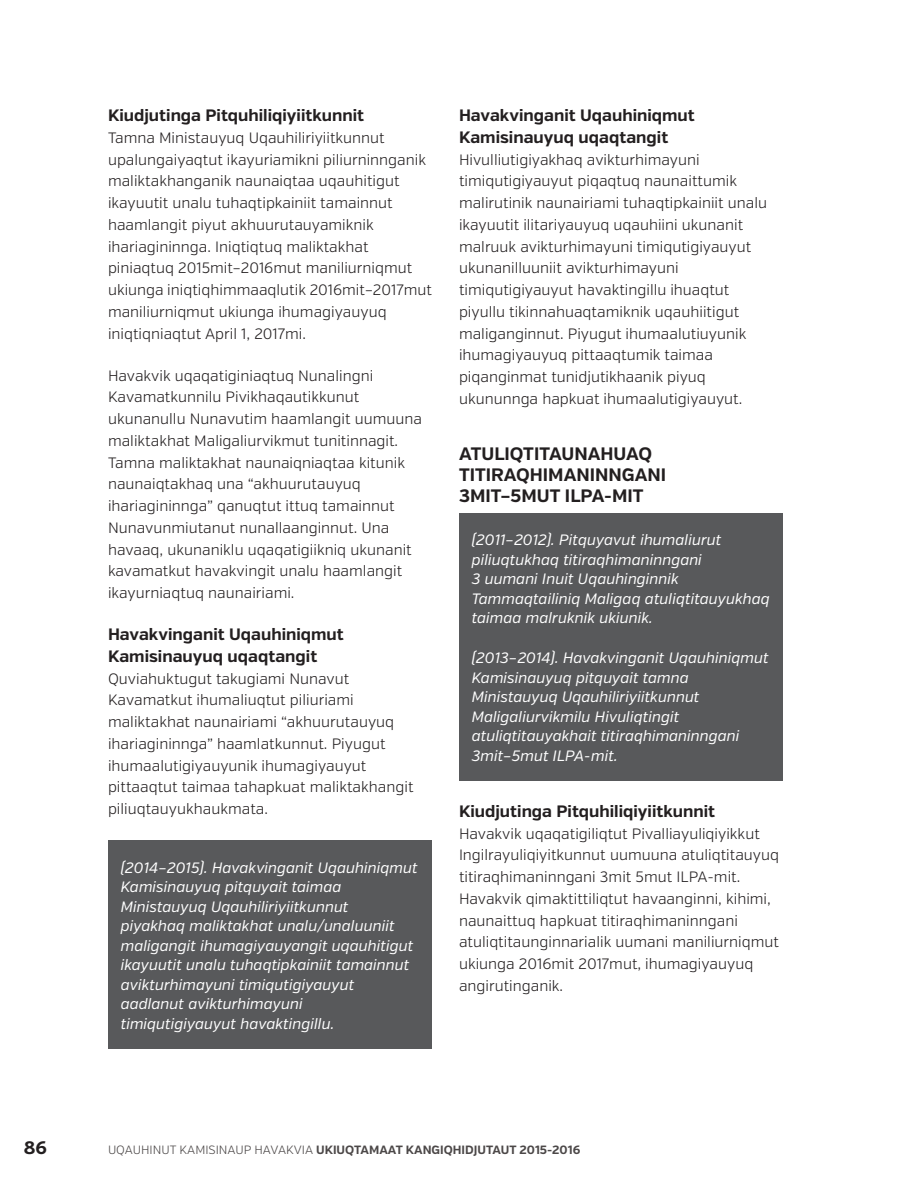
<style>
.page{position:relative;width:918px;height:1188px;background:#fff}
.page>*{position:absolute;margin:0;border:0;box-sizing:border-box;transform-origin:0 0}
.Heading_3_-_Not_TOC{font:700 18px/21px "Verb";color:#231f20}
.Text{font:700 16.5px/21.8px "Verb";color:#231f20}
.Text-2{font:300 15px/21.8px "Verb";color:#231f20}
.Recommendation_Text{font:italic 15px/19.5px "Verb";color:#fff}
.t1{font:700 12px "Verb";color:#4c4848}
.s1{font-weight:300}
</style>
<div class="page">
<div style="left:108px;top:840px;width:324px;height:209px;background:#58595b"></div>
<div style="left:459px;top:513px;width:324px;height:268px;background:#58595b"></div>
<p class="Text" style="left:108px;top:105px;width:258px">Kiudjutinga Pitquhiliqiyiitkunnit</p>
<p class="Text-2" style="left:108px;top:127px;width:326px">Tamna Ministauyuq Uqauhiliriyiitkunnut upalungaiyaqtut ikayuriamikni piliurninnganik maliktakhanganik naunaiqtaa uqauhitigut ikayuutit unalu tuhaqtipkainiit tamainnut haamlangit piyut akhuurutauyamiknik ihariagininnga. Iniqtiqtuq maliktakhat piniaqtuq 2015mit–2016mut maniliurniqmut ukiunga iniqtiqhimmaaqlutik 2016mit–2017mut maniliurniqmut ukiunga ihumagiyauyuq iniqtiqniaqtut April 1, 2017mi.</p>
<p class="Text-2" style="left:108px;top:365px;width:316px">Havakvik uqaqatiginiaqtuq Nunalingni Kavamatkunnilu Pivikhaqautikkunut ukunanullu Nunavutim haamlangit uumuuna maliktakhat Maligaliurvikmut tunitinnagit.<br>Tamna maliktakhat naunaiqniaqtaa kitunik naunaiqtakhaq una “akhuurutauyuq ihariagininnga” qanuqtut ittuq tamainnut Nunavunmiutanut nunallaanginnut. Una havaaq, ukunaniklu uqaqatigiikniq ukunanit kavamatkut havakvingit unalu haamlangit ikayurniaqtuq naunairiami.</p>
<p class="Text" style="left:108px;top:624px;width:237px">Havakvinganit Uqauhiniqmut<br>Kamisinauyuq uqaqtangit</p>
<p class="Text-2" style="left:108px;top:668px;width:307px">Quviahuktugut takugiami Nunavut Kavamatkut ihumaliuqtut piliuriami maliktakhat naunairiami “akhuurutauyuq ihariagininnga” haamlatkunnut. Piyugut ihumaalutigiyauyunik ihumagiyauyut pittaaqtut taimaa tahapkuat maliktakhangit piliuqtauyukhaukmata.</p>
<p class="Recommendation_Text" style="left:121px;top:858px;width:298px">(2014–2015). Havakvinganit Uqauhiniqmut Kamisinauyuq pitquyait taimaa Ministauyuq Uqauhiliriyiitkunnut<br>piyakhaq maliktakhat unalu/unaluuniit maligangit ihumagiyauyangit uqauhitigut ikayuutit unalu tuhaqtipkainiit tamainnut avikturhimayuni timiqutigiyauyut aadlanut avikturhimayuni timiqutigiyauyut havaktingillu.</p>
<p class="Text" style="left:459px;top:105px;width:237px">Havakvinganit Uqauhiniqmut<br>Kamisinauyuq uqaqtangit</p>
<p class="Text-2" style="left:459px;top:149px;width:310px">Hivulliutigiyakhaq avikturhimayuni timiqutigiyauyut piqaqtuq naunaittumik malirutinik naunairiami tuhaqtipkainiit unalu ikayuutit ilitariyauyuq uqauhiini ukunanit malruuk avikturhimayuni timiqutigiyauyut ukunanilluuniit avikturhimayuni timiqutigiyauyut havaktingillu ihuaqtut piyullu tikinnahuaqtamiknik uqauhiitigut maliganginnut. Piyugut ihumaalutiuyunik ihumagiyauyuq pittaaqtumik taimaa piqanginmat tunidjutikhaanik piyuq ukununnga hapkuat ihumaalutigiyauyut.</p>
<p class="Heading_3_-_Not_TOC" style="left:459px;top:444px;width:209px">ATULIQTITAUNAHUAQ<br>TITIRAQHIMANINNGANI<br>3MIT–5MUT ILPA-MIT</p>
<p class="Recommendation_Text" style="left:472px;top:531px;width:300px">(2011–2012). Pitquyavut ihumaliurut piliuqtukhaq titiraqhimaninngani<br>3 uumani Inuit Uqauhinginnik Tammaqtailiniq Maligaq atuliqtitauyukhaq taimaa malruknik ukiunik.</p>
<p class="Recommendation_Text" style="left:472px;top:648px;width:298px">(2013–2014). Havakvinganit Uqauhiniqmut Kamisinauyuq pitquyait tamna Ministauyuq Uqauhiliriyiitkunnut Maligaliurvikmilu Hivuliqtingit atuliqtitauyakhait titiraqhimaninngani 3mit–5mut ILPA-mit.</p>
<p class="Text" style="left:459px;top:800px;width:258px">Kiudjutinga Pitquhiliqiyiitkunnit</p>
<p class="Text-2" style="left:459px;top:823px;width:322px">Havakvik uqaqatigiliqtut Pivalliayuliqiyikkut Ingilrayuliqiyitkunnut uumuuna atuliqtitauyuq titiraqhimaninngani 3mit 5mut ILPA-mit.<br>Havakvik qimaktittiliqtut havaanginni, kihimi, naunaittuq hapkuat titiraqhimaninngani atuliqtitaunginnarialik uumani maniliurniqmut ukiunga 2016mit 2017mut, ihumagiyauyuq angirutinganik.</p>
<p class="Heading_3_-_Not_TOC" style="left:24px;top:1137px;width:25px">86</p>
<p class="t1" style="left:108px;top:1142px;width:474px"><span class="s1">UQAUHINUT KAMISINAUP HAVAKVIA</span> UKIUQTAMAAT KANGIQHIDJUTAUT 2015-2016</p>
</div>
